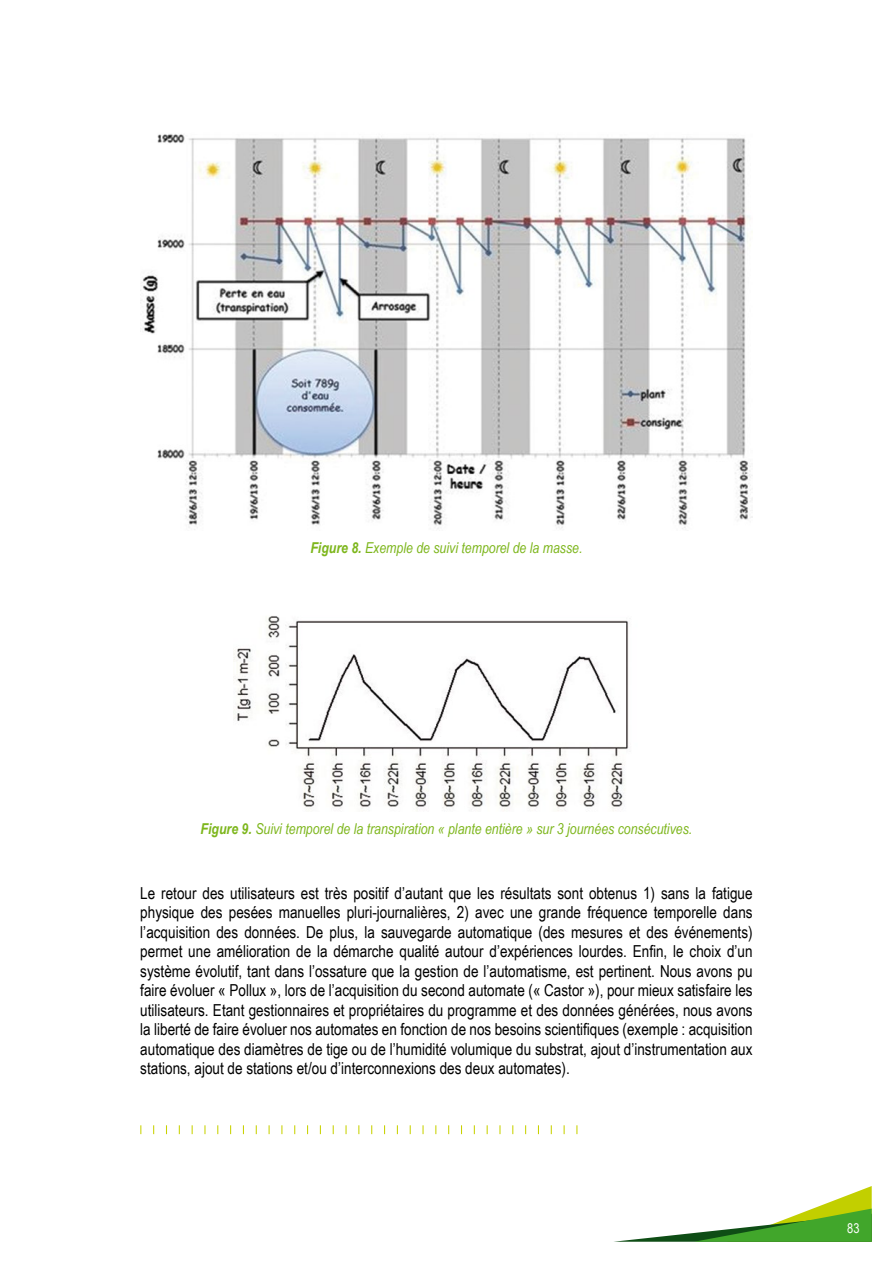
<style>
.page{position:relative;width:893px;height:1263px;background:#fff}
.page>*{position:absolute;margin:0;border:0;box-sizing:border-box;transform-origin:0 0}
.para1{font:16.5px/19.5px "Arial Narrow";color:#000;text-align:justify}
.legende{font:italic 15px "Arial Narrow";color:#7db61c}
.t1{font:13.5px "Arial Narrow";color:#fff}
.s1{font-weight:700}
</style>
<div class="page">
<svg style="left:614px;top:1186px;width:258px;height:56px"></svg>
<svg style="left:345px;top:1125px;width:2px;height:9px"></svg>
<svg style="left:422px;top:1125px;width:2px;height:9px"></svg>
<img style="left:140px;top:134px;width:613px;height:396px">
<img style="left:234px;top:616px;width:395px;height:195px">
<p class="legende" style="left:310px;top:537px;width:274px"><span class="s1">Figure 8.</span> Exemple de suivi temporel de la masse.</p>
<p class="legende" style="left:201px;top:818px;width:493px"><span class="s1">Figure 9.</span> Suivi temporel de la transpiration « plante entière » sur 3 journées consécutives.</p>
<p class="para1" style="left:140px;top:882px;width:614px">Le retour des utilisateurs est très positif d’autant que les résultats sont obtenus 1) sans la fatigue physique des pesées manuelles pluri‑journalières, 2) avec une grande fréquence temporelle dans l’acquisition des données. De plus, la sauvegarde automatique (des mesures et des événements) permet une amélioration de la démarche qualité autour d’expériences lourdes. Enfin, le choix d’un système évolutif, tant dans l’ossature que la gestion de l’automatisme, est pertinent. Nous avons pu faire évoluer « Pollux », lors de l’acquisition du second automate (« Castor »), pour mieux satisfaire les utilisateurs. Etant gestionnaires et propriétaires du programme et des données générées, nous avons la liberté de faire évoluer nos automates en fonction de nos besoins scientifiques (exemple : acquisition automatique des diamètres de tige ou de l’humidité volumique du substrat, ajout d’instrumentation aux stations, ajout de stations et/ou d’interconnexions des deux automates).</p>
<p class="t1" style="left:847px;top:1218px;width:14px">83</p>
</div>
